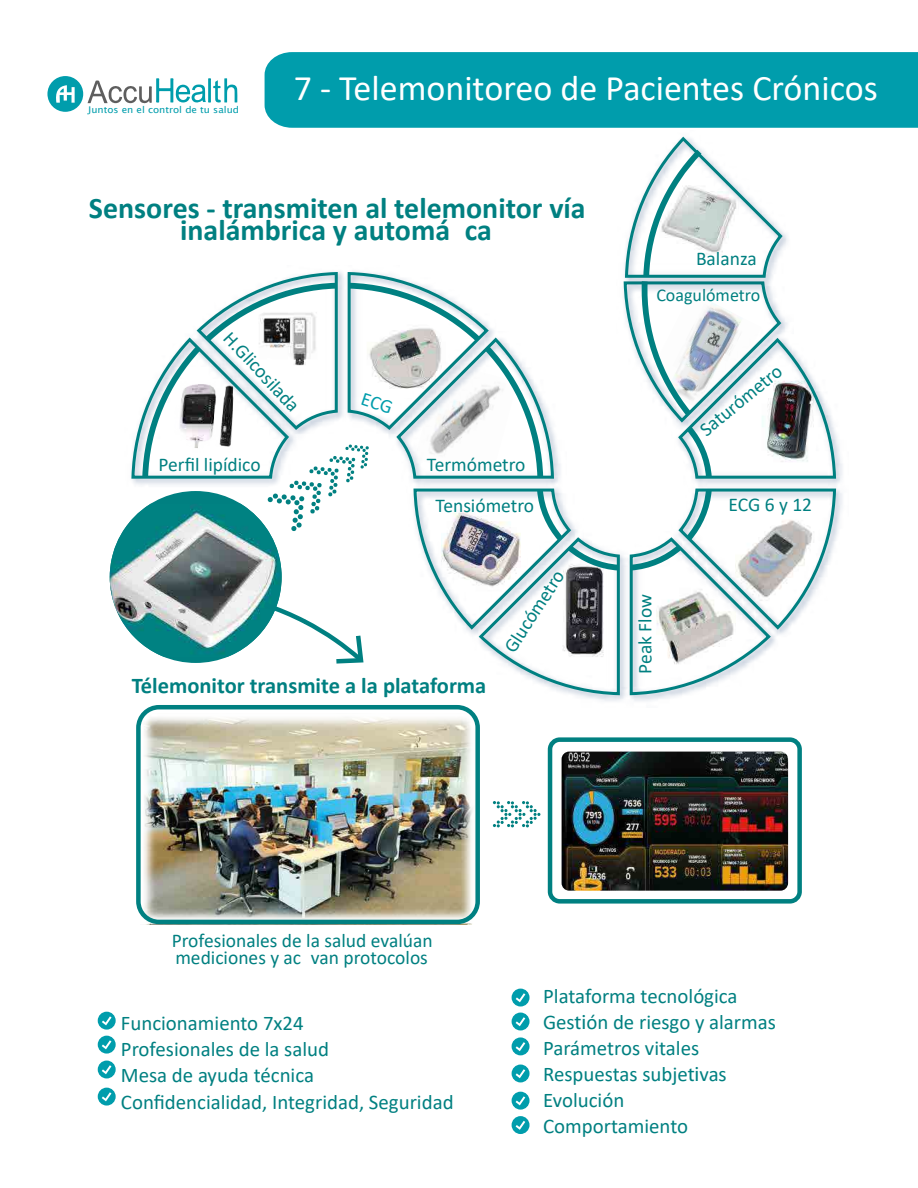
<style>
.page{position:relative;width:918px;height:1188px;background:#fff}
.page>*{position:absolute;margin:0;border:0;box-sizing:border-box;transform-origin:0 0}
.t1{font:36px "Calibri";color:#fff}
.t2{font:700 30px/21.9px "Calibri";color:#008081;text-align:center}
.t3{font:700 22.5px "Calibri";color:#008081}
.t4{font:20.85px/26.1px "Calibri";color:#008081}
.t5{font:19.5px/41.1px "Calibri";color:#008081;text-align:center}
.t6{font:18px "Calibri";color:#008081}
.t7{font:9.3px "Lucida Sans Unicode";color:#009dac;scale:1.07 1}
.s1{font-family:"Myriad Pro"}
</style>
<div class="page">
<div style="left:265px;top:52px;width:653px;height:76px;background:#009dac"></div>
<img style="left:141px;top:714px;width:334px;height:210px">
<div style="left:47px;top:76px;width:36px;height:36px;background:#009dac;border-radius:50%"></div>
<svg style="left:56px;top:85px;width:19px;height:18px"></svg>
<svg style="left:88px;top:78px;width:149px;height:25px"></svg>
<img style="left:110px;top:521px;width:20px;height:112px">
<div style="left:136px;top:705px;width:344px;height:219px;border:4px solid #008081;border-radius:21px"></div>
<svg style="left:493px;top:801px;width:47px;height:26px"></svg>
<div style="left:98px;top:1012px;width:18px;height:18px;background:#009dac;border-radius:50%"></div>
<svg style="left:102px;top:1016px;width:10px;height:9px"></svg>
<div style="left:98px;top:1036px;width:18px;height:18px;background:#009dac;border-radius:50%"></div>
<svg style="left:102px;top:1040px;width:9px;height:9px"></svg>
<div style="left:98px;top:1061px;width:18px;height:17px;background:#009dac;border-radius:50%"></div>
<svg style="left:102px;top:1065px;width:9px;height:9px"></svg>
<div style="left:98px;top:1088px;width:18px;height:18px;background:#009dac;border-radius:50%"></div>
<svg style="left:102px;top:1092px;width:9px;height:9px"></svg>
<svg style="left:512px;top:989px;width:18px;height:18px"></svg>
<svg style="left:516px;top:993px;width:9px;height:9px"></svg>
<div style="left:512px;top:1013px;width:18px;height:17px;background:#009dac;border-radius:50%"></div>
<svg style="left:516px;top:1017px;width:9px;height:9px"></svg>
<svg style="left:512px;top:1037px;width:18px;height:18px"></svg>
<svg style="left:516px;top:1042px;width:9px;height:9px"></svg>
<div style="left:512px;top:1065px;width:18px;height:17px;background:#009dac;border-radius:50%"></div>
<svg style="left:516px;top:1069px;width:9px;height:9px"></svg>
<div style="left:512px;top:1092px;width:18px;height:18px;background:#009dac;border-radius:50%"></div>
<svg style="left:516px;top:1096px;width:9px;height:9px"></svg>
<div style="left:512px;top:1116px;width:18px;height:18px;background:#009dac;border-radius:50%"></div>
<svg style="left:516px;top:1121px;width:9px;height:9px"></svg>
<img style="left:562px;top:752px;width:226px;height:139px">
<div style="left:548px;top:737px;width:254px;height:167px;border:4px solid #008081;border-radius:10px"></div>
<svg style="left:130px;top:136px;width:708px;height:561px"></svg>
<p class="t7" style="left:88px;top:102px;width:143px">Juntos en el control de tu salud</p>
<h1 class="t1" style="left:294px;top:63px;width:586px">7 - Telemonitoreo de Pacientes Crónicos</h1>
<h2 class="t2" style="left:89px;top:197px;width:498px">Sensores - transmiten al telemonitor vía inalámbrica y automá ca</h2>
<p class="t5" style="left:242px;top:320px;width:103px;rotate:47deg">H.Glicosilada</p>
<p class="t5" style="left:159px;top:443px;width:104px">Perfil lipídico</p>
<p class="t5" style="left:427px;top:443px;width:109px">Termómetro<br>Tensiómetro</p>
<p class="t5" style="left:491px;top:639px;width:95px;rotate:-57deg">Glucómetro</p>
<p class="t3" style="left:132px;top:670px;width:356px">Télemonitor transmite a la plataforma</p>
<p class="t5" style="left:696px;top:238px;width:62px">Balanza</p>
<p class="t6" style="left:656px;top:283px;width:106px">Coagulómetro</p>
<p class="t5" style="left:689px;top:415px;width:102px;rotate:-39deg">Saturómetro</p>
<p class="t5" style="left:624px;top:674px;width:81px;rotate:-90deg">Peak Flow</p>
<p class="t5" style="left:729px;top:483px;width:85px">ECG 6 y 12</p>
<p class="t5" style="left:172px;top:932px;width:262px;line-height:16.5px;text-align:left">Profesionales de la salud evalúan mediciones y ac van protocolos</p>
<p class="t4" style="left:121px;top:1010px;width:334px">Funcionamiento 7x24<br>Profesionales de la salud<br>Mesa de ayuda técnica<br>Confidencialidad, Integridad, Seguridad</p>
<p class="t4" style="left:543px;top:982px;width:234px">Plataforma tecnológica<br>Ges<span class="s1">ti</span>ón de riesgo y alarmas<br>Parámetros vitales<br>Respuestas subje<span class="s1">ti</span>vas<br>Evolución<br>Comportamiento</p>
</div>
